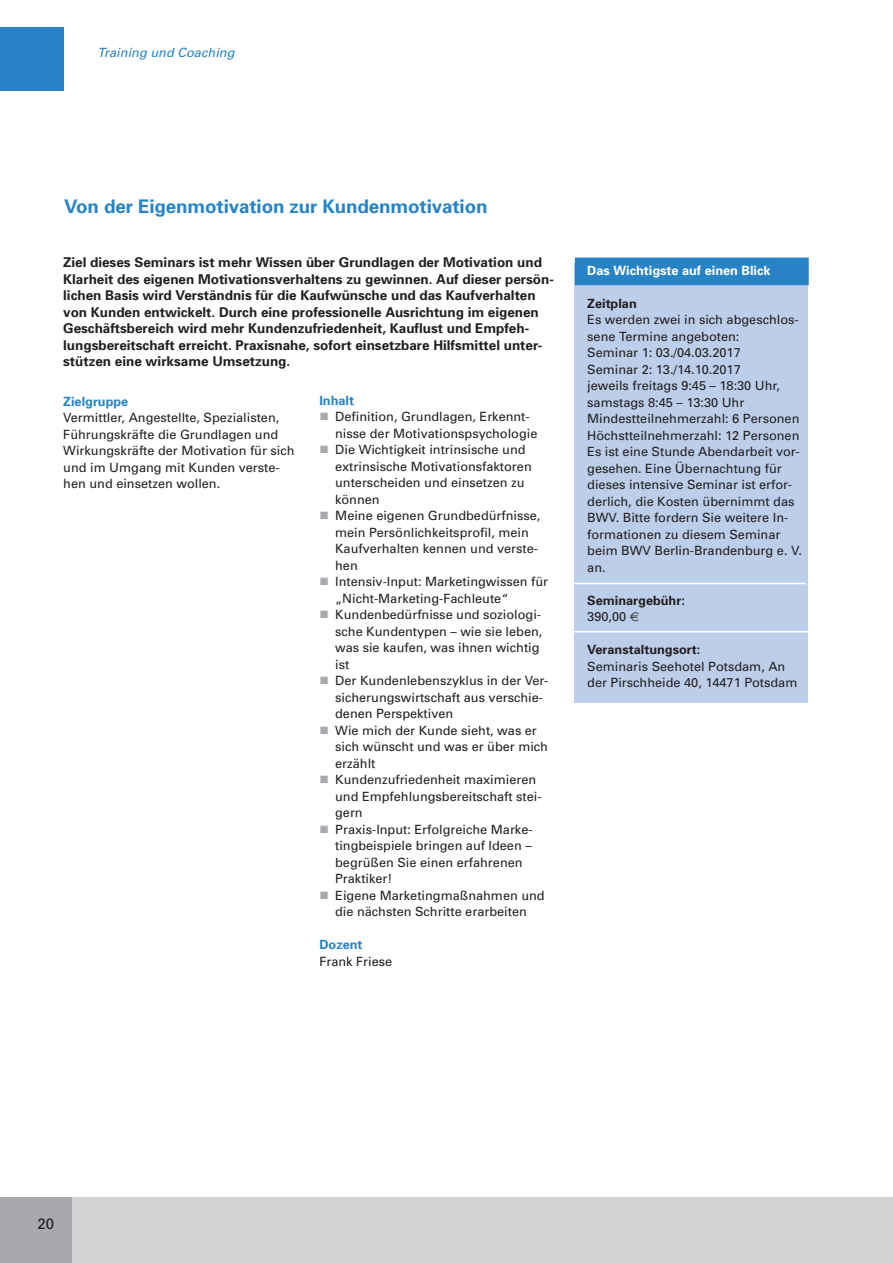
<style>
.page{position:relative;width:893px;height:1263px;background:#fff}
.page>*{position:absolute;margin:0;border:0;box-sizing:border-box;transform-origin:0 0}
.t1{font:700 18.75px "Univers";letter-spacing:-.005em;color:#2783c5}
.t2{font:15px "Univers";color:#231f20}
.t3{font:700 13.5px/16.5px "Univers";color:#231f20}
.t4{font:12.75px/16.5px "Univers";color:#231f20}
.t5{font:700 12.75px "Univers";color:#231f20}
.t6{font:700 12.75px "Univers";color:#fff}
.t7{font:700 12.75px "Univers";color:#2783c5}
.t8{font:italic 12.75px "Univers";letter-spacing:.005em;color:#2783c5}
.s1{color:#a8a9ad}
</style>
<div class="page">
<div style="left:9px;top:1197px;width:884px;height:66px;background:#d1d2d4"></div>
<div style="left:0;top:1197px;width:71px;height:66px;background:#a8a9ad"></div>
<div style="left:0;top:27px;width:64px;height:64px;background:#2783c5"></div>
<div style="left:574px;top:263px;width:234px;height:440px;background:#bccee9"></div>
<div style="left:575px;top:258px;width:234px;height:27px;background:#2783c5"></div>
<hr style="left:571px;top:583px;width:235px;height:1px;background:#fff">
<hr style="left:574px;top:631px;width:234px;height:1px;background:#fff">
<p class="t8" style="left:97px;top:47px;width:139px">Training und Coaching</p>
<h1 class="t1" style="left:64px;top:199px;width:425px">Von der Eigenmotivation zur Kundenmotivation</h1>
<p class="t3" style="left:63px;top:256px;width:492px">Ziel dieses Seminars ist mehr Wissen über Grundlagen der Motivation und Klarheit des eigenen Motivationsverhaltens zu gewinnen. Auf dieser persön&shy;lichen Basis wird Verständnis für die Kaufwünsche und das Kaufverhalten von Kunden entwickelt. Durch eine professionelle Ausrichtung im eigenen Geschäftsbereich wird mehr Kundenzufriedenheit, Kauflust und Empfeh - lungsbereitschaft erreicht. Praxisnahe, sofort einsetzbare Hilfsmittel unter&shy;stützen eine wirksame Umsetzung.</p>
<p class="t7" style="left:63px;top:396px;width:67px">Zielgruppe</p>
<p class="t4" style="left:63px;top:411px;width:233px">Vermittler, Angestellte, Spezialisten, Führungskräfte die Grundlagen und Wirkungskräfte der Motivation für sich und im Umgang mit Kunden verste&shy;hen und einsetzen wollen.</p>
<p class="t7" style="left:319px;top:396px;width:36px">Inhalt</p>
<p class="t4" style="left:335px;top:410px;width:204px;text-indent:-16px"><span class="s1">■</span> Definition, Grundlagen, Erkennt&shy;nisse der Motivationspsychologie</p>
<p class="t4" style="left:335px;top:443px;width:198px;text-indent:-16px"><span class="s1">■</span> Die Wichtigkeit intrinsische und extrinsische Motivationsfaktoren unterscheiden und einsetzen zu können</p>
<p class="t4" style="left:335px;top:509px;width:207px;text-indent:-16px"><span class="s1">■</span> Meine eigenen Grundbedürfnisse, mein Persönlichkeitsprofil, mein<br>Kaufverhalten kennen und verste&shy;hen</p>
<p class="t4" style="left:335px;top:575px;width:215px;text-indent:-16px"><span class="s1">■</span> Intensiv-Input: Marketingwissen für „Nicht-Marketing-Fachleute“</p>
<p class="t4" style="left:335px;top:608px;width:209px;text-indent:-16px"><span class="s1">■</span> Kundenbedürfnisse und soziologi&shy;sche Kundentypen – wie sie leben, was sie kaufen, was ihnen wichtig ist</p>
<p class="t4" style="left:335px;top:674px;width:215px;text-indent:-16px"><span class="s1">■</span> Der Kundenlebenszyklus in der Ver&shy;sicherungswirtschaft aus verschie&shy;denen Perspektiven</p>
<p class="t4" style="left:335px;top:723px;width:214px;text-indent:-16px"><span class="s1">■</span> Wie mich der Kunde sieht, was er sich wünscht und was er über mich erzählt</p>
<p class="t4" style="left:335px;top:773px;width:208px;text-indent:-16px"><span class="s1">■</span> Kundenzufriedenheit maximieren und Empfehlungsbereitschaft stei&shy;gern</p>
<p class="t4" style="left:335px;top:822px;width:199px;text-indent:-16px"><span class="s1">■</span> Praxis-Input: Erfolgreiche Marke&shy;tingbeispiele bringen auf Ideen – begrüßen Sie einen erfahrenen<br>Praktiker!</p>
<p class="t4" style="left:319px;top:888px;width:227px;text-align:center"><span class="s1">■</span> Eigene Marketingmaßnahmen und die nächsten Schritte erarbeiten</p>
<p class="t7" style="left:319px;top:940px;width:45px">Dozent</p>
<p class="t4" style="left:319px;top:954px;width:74px">Frank Friese</p>
<p class="t6" style="left:587px;top:265px;width:185px">Das Wichtigste auf einen Blick</p>
<p class="t5" style="left:587px;top:298px;width:51px">Zeitplan</p>
<p class="t4" style="left:587px;top:312px;width:216px">Es werden zwei in sich abgeschlos&shy;sene Termine angeboten:<br>Seminar 1: 03./04.03.2017<br>Seminar 2: 13./14.10.2017<br>jeweils freitags 9:45 – 18:30 Uhr, samstags 8:45 – 13:30 Uhr<br>Mindestteilnehmerzahl: 6 Personen<br>Höchstteilnehmerzahl: 12 Personen<br>Es ist eine Stunde Abendarbeit vor&shy;gesehen. Eine Übernachtung für dieses intensive Seminar ist erfor&shy;derlich, die Kosten übernimmt das<br>BWV. Bitte fordern Sie weitere In&shy;formationen zu diesem Seminar beim BWV Berlin-Brandenburg e. V. an.</p>
<p class="t5" style="left:587px;top:595px;width:99px">Seminargebühr:</p>
<p class="t4" style="left:587px;top:609px;width:40px">390,00</p>
<p class="t5" style="left:587px;top:645px;width:115px">Veranstaltungsort:</p>
<p class="t4" style="left:587px;top:659px;width:212px">Seminaris Seehotel Potsdam, An der Pirschheide 40, 14471 Potsdam</p>
<p class="t2" style="left:37px;top:1218px;width:18px">20</p>
</div>
